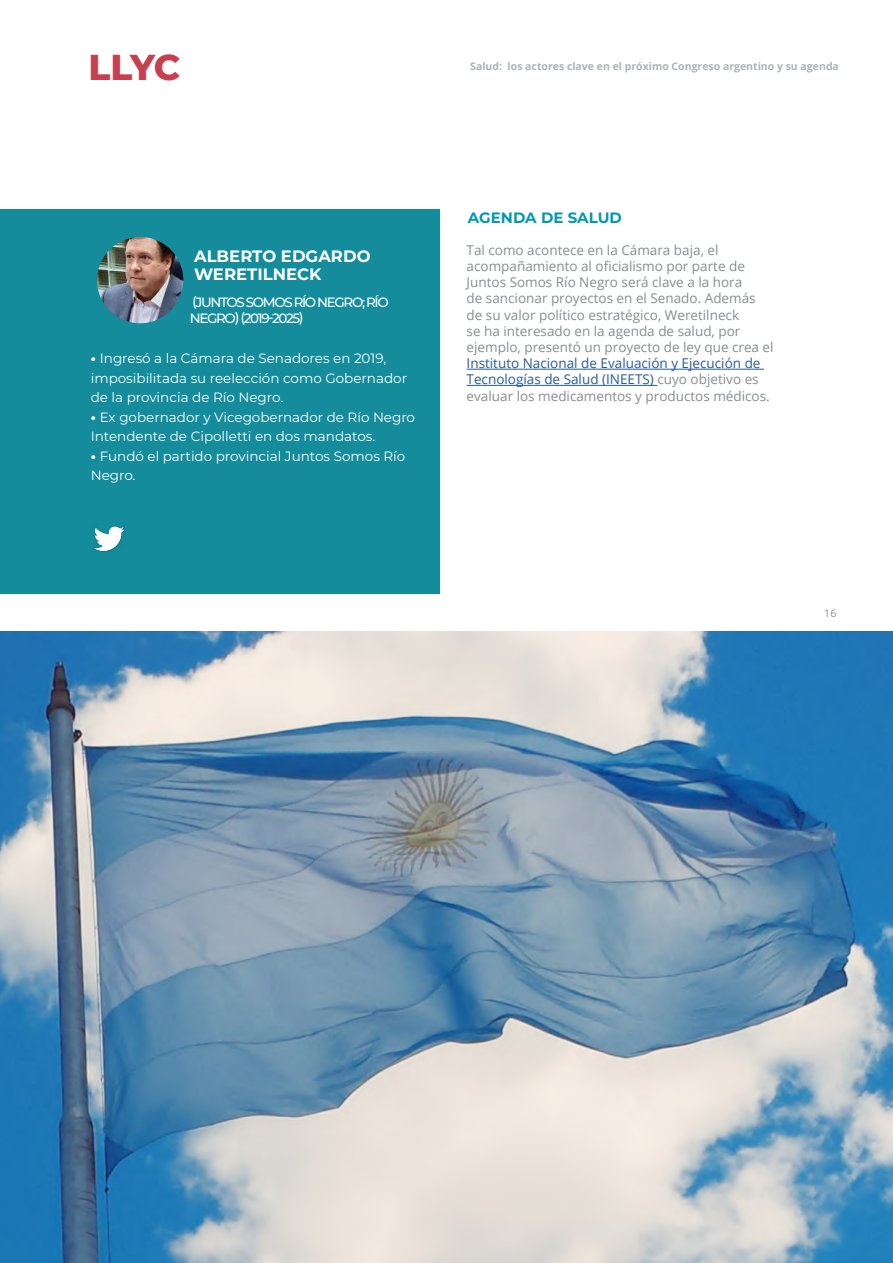
<style>
.page{position:relative;width:893px;height:1263px;background:#fff}
.page>*{position:absolute;margin:0;border:0;box-sizing:border-box;transform-origin:0 0}
.t1{font:800 36px "Montserrat";color:#c64050}
.t2{font:700 16.5px/18px "Montserrat";color:#fff}
.t3{font:700 15px "Montserrat";color:#0099b0}
.t4{font:13.5px/16.2px "Open Sans";color:#878e90}
.t5{font:13.5px/19.5px "Montserrat";color:#fff}
.t6{font:13.5px/16.2px "Open Sans";color:#275b9b}
.t7{font:500 13.5px/16.2px "Montserrat";letter-spacing:-.1em;color:#fff}
.t8{font:700 10.5px "Open Sans";color:#acb4b6}
.t9{font:10.5px "Open Sans";color:#878e90}
.s1{color:#878e90}
.s2{font-weight:800}
</style>
<div class="page">
<div style="left:0;top:209px;width:439px;height:384px;background:#148c9c"></div>
<hr style="left:467px;top:369px;width:297px;height:1px;background:#275b9b">
<hr style="left:467px;top:385px;width:190px;height:1px;background:#275b9b">
<img style="left:97px;top:237px;width:86px;height:86px;border-radius:43px">
<img style="left:94px;top:526px;width:30px;height:26px">
<img style="left:0;top:631px;width:893px;height:632px">
<h1 class="t1" style="left:89px;top:40px;width:93px">LLYC</h1>
<p class="t8" style="left:470px;top:58px;width:370px">Salud: los actores clave en el próximo Congreso argentino y su agenda</p>
<p class="t3" style="left:468px;top:207px;width:155px">AGENDA DE SALUD</p>
<p class="t2" style="left:194px;top:246px;width:178px">ALBERTO EDGARDO<br>WERETILNECK</p>
<p class="t4" style="left:467px;top:241px;width:308px">Tal como acontece en la Cámara baja, el acompañamiento al oficialismo por parte de Juntos Somos Río Negro será clave a la hora<br>de sancionar proyectos en el Senado. Además de su valor político estratégico, Weretilneck<br>se ha interesado en la agenda de salud, por ejemplo, presentó un proyecto de ley que crea el</p>
<p class="t6" style="left:467px;top:355px;width:305px">Instituto Nacional de Evaluación y Ejecución de<br>Tecnologías de Salud (INEETS) <span class="s1">cuyo objetivo es evaluar los medicamentos y productos médicos.</span></p>
<p class="t7" style="left:190px;top:294px;width:200px">(JUNTOS SOMOS RÍO NEGRO; RÍO<br>NEGRO) (2019-2025)</p>
<p class="t5" style="left:91px;top:348px;width:318px"><span class="s2">•</span> Ingresó a la Cámara de Senadores en 2019, imposibilitada su reelección como Gobernador de la provincia de Río Negro.</p>
<p class="t5" style="left:91px;top:407px;width:326px"><span class="s2">•</span> Ex gobernador y Vicegobernador de Río Negro<br>Intendente de Cipolletti en dos mandatos.</p>
<p class="t5" style="left:91px;top:446px;width:316px"><span class="s2">•</span> Fundó el partido provincial Juntos Somos Río<br>Negro.</p>
<p class="t9" style="left:824px;top:606px;width:14px">16</p>
</div>
